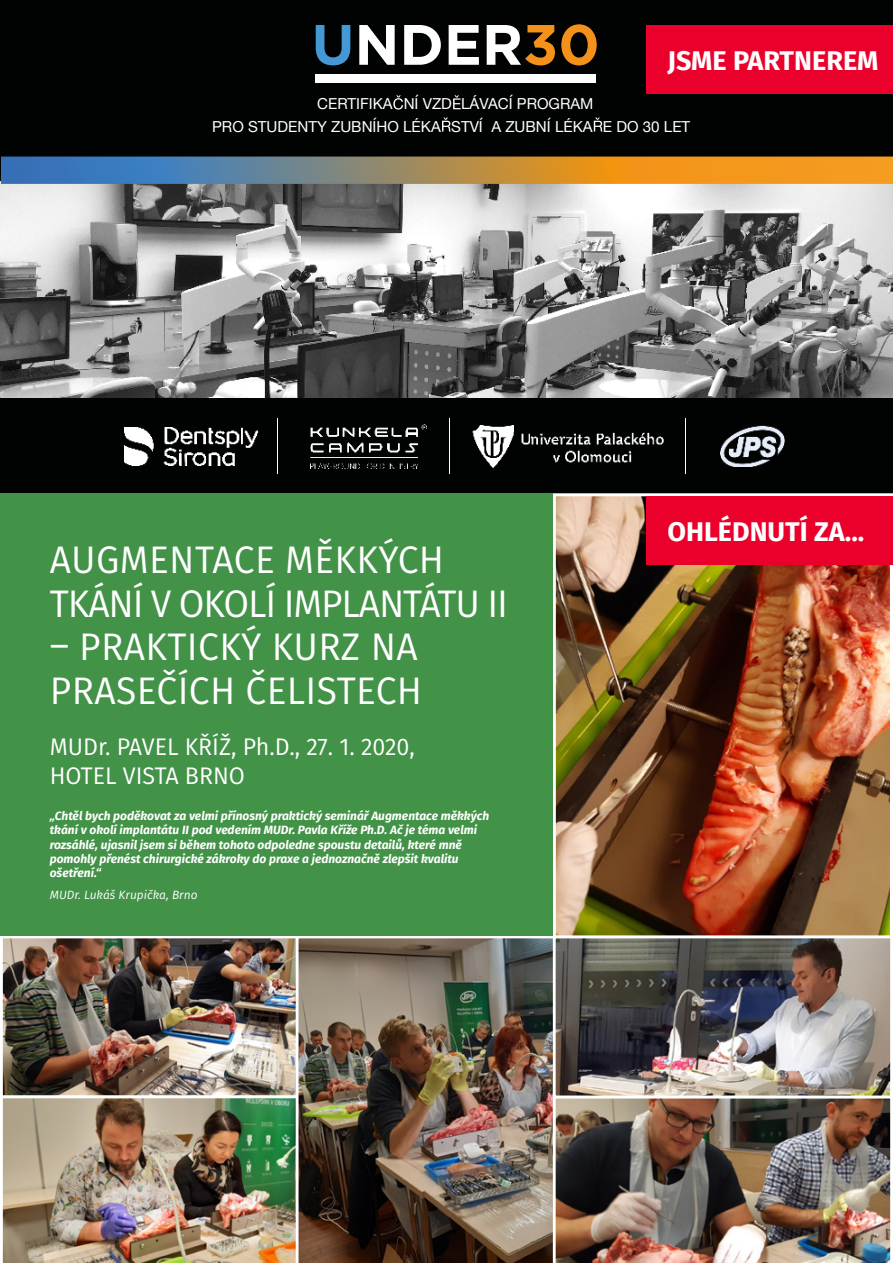
<style>
.page{position:relative;width:893px;height:1263px;background:#fff}
.page>*{position:absolute;margin:0;border:0;box-sizing:border-box;transform-origin:0 0}
.t1{font:700 56.85px "Gotham";color:#fff}
.t2{font:38.4px/43.5px "Fira Sans";letter-spacing:-.03em;color:#fff}
.t3{font:38.4px/43.5px "Fira Sans";letter-spacing:.01em;color:#fff}
.t4{font:700 27px "Fira Sans";color:#fff}
.t5{font:24px/28.5px "Fira Sans";color:#fff}
.t6{font:15.15px/22.2px "Helvetica Neue";color:#fff;text-align:center}
.t7{font:italic 700 12px/14.4px "Fira Sans";color:#fff}
.t8{font:italic 12px "Fira Sans";color:#fff}
.s1{color:#4498d4}
.s2{color:#f3911a}
</style>
<div class="page">
<div style="left:1px;top:0;width:892px;height:493px;background:#010202"></div>
<hr style="left:685px;top:419px;width:1px;height:55px;background:#fff">
<img style="left:124px;top:427px;width:134px;height:39px">
<img style="left:310px;top:424px;width:116px;height:44px">
<hr style="left:277px;top:419px;width:1px;height:55px;background:#fff">
<hr style="left:449px;top:419px;width:1px;height:55px;background:#fff">
<img style="left:472px;top:425px;width:42px;height:44px">
<img style="left:521px;top:432px;width:143px;height:31px">
<img style="left:1px;top:184px;width:891px;height:213px">
<svg style="left:1px;top:157px;width:891px;height:27px;background:#a28a60"></svg>
<div style="left:315px;top:74px;width:281px;height:9px;background:#fff"></div>
<svg style="left:393px;top:95px;width:10px;height:15px"></svg>
<svg style="left:453px;top:95px;width:8px;height:14px"></svg>
<svg style="left:442px;top:118px;width:9px;height:14px"></svg>
<svg style="left:594px;top:118px;width:8px;height:14px"></svg>
<img style="left:721px;top:426px;width:63px;height:41px">
<img style="left:557px;top:497px;width:332px;height:597px">
<div style="left:553px;top:493px;width:340px;height:446px;border:3px solid #fff"></div>
<img style="left:4px;top:939px;width:292px;height:155px">
<div style="left:0;top:935px;width:300px;height:163px;border:3px solid #fff"></div>
<img style="left:0;top:1095px;width:296px;height:168px">
<img style="left:296px;top:935px;width:257px;height:328px">
<img style="left:555px;top:1098px;width:336px;height:165px">
<div style="left:553px;top:935px;width:340px;height:163px;border:3px solid #fff"></div>
<div style="left:0;top:493px;width:553px;height:442px;background:#429247"></div>
<div style="left:646px;top:26px;width:247px;height:68px;background:#ea002a"></div>
<div style="left:646px;top:496px;width:247px;height:68px;background:#ea002a"></div>
<img style="left:892px;top:25px;width:1px;height:1073px">
<h1 class="t1" style="left:312px;top:7px;width:290px"><span class="s1">U</span>NDER<span class="s2">30</span></h1>
<p class="t6" style="left:212px;top:94px;width:480px">CERTIFIKA NÍ VZD LÁVACÍ PROGRAM<br>PRO STUDENTY ZUBNÍHO LÉKA STVÍ A ZUBNÍ LÉKA E DO 30 LET</p>
<h3 class="t4" style="left:667px;top:38px;width:212px">JSME PARTNEREM</h3>
<h2 class="t2" style="left:50px;top:537px;width:460px">AUGMENTACE MĚKKÝCH<br>TKÁNÍ V OKOLÍ IMPLANTÁTU II</h2>
<h2 class="t3" style="left:50px;top:624px;width:374px">– PRAKTICKÝ KURZ NA<br>PRASEČÍCH ČELISTECH</h2>
<h3 class="t5" style="left:50px;top:732px;width:367px">MUDr. PAVEL KŘÍŽ, Ph.D., 27. 1. 2020,<br>HOTEL VISTA BRNO</h3>
<p class="t7" style="left:50px;top:807px;width:441px">„Chtěl bych poděkovat za velmi přínosný praktický seminář Augmentace měkkých tkání v okolí implantátu II pod vedením MUDr. Pavla Kříže Ph.D. Ač je téma velmi rozsáhlé, ujasnil jsem si během tohoto odpoledne spoustu detailů, které mně pomohly přenést chirurgické zákroky do praxe a jednoznačně zlepšit kvalitu ošetření.“</p>
<p class="t8" style="left:50px;top:886px;width:149px">MUDr. Lukáš Krupička, Brno</p>
<h3 class="t4" style="left:667px;top:509px;width:198px">OHLÉDNUTÍ ZA...</h3>
</div>
